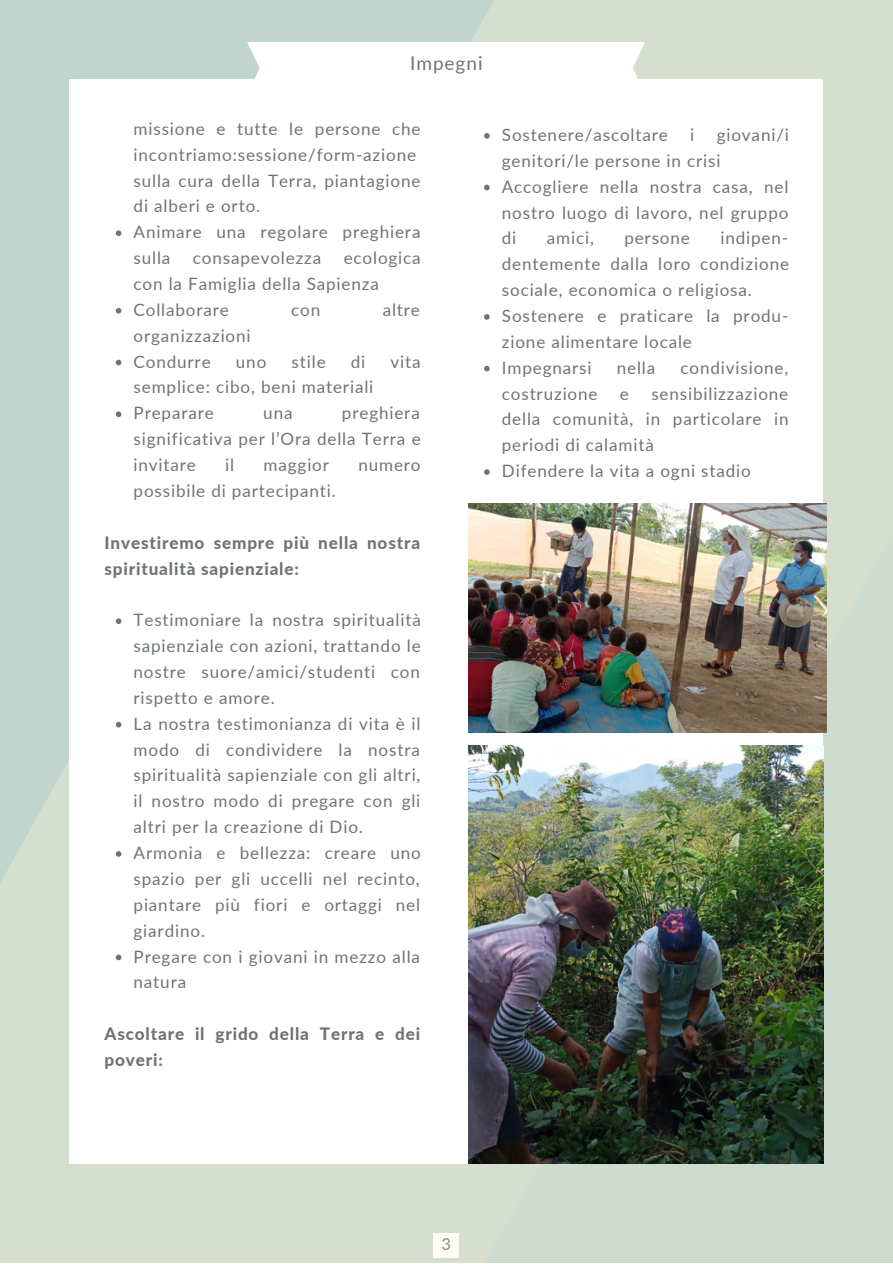
<style>
.page{position:relative;width:893px;height:1264px;background:#fff}
.page>*{position:absolute;margin:0;border:0;box-sizing:border-box;transform-origin:0 0}
.t1{font:19.05px "Lato";letter-spacing:.05em;color:#6d7573}
.t2{font:17.1px/25.8px "Lato";letter-spacing:.05em;color:#6d7573;text-align:justify}
.t3{font:800 17.1px/25.8px "Lato";letter-spacing:.05em;color:#6d7573}
.t4{font:16.5px "Lato";color:#878d8c}
</style>
<div class="page">
<div style="left:0;top:0;width:892px;height:1262px;background:#d6dfce"></div>
<svg style="left:0;top:0;width:494px;height:903px;background:#c1d5ce"></svg>
<div style="left:70px;top:79px;width:753px;height:1084px;background:#fff"></div>
<div style="left:434px;top:1233px;width:25px;height:24px;background:#fffdf1"></div>
<div style="left:247px;top:42px;width:398px;height:37px;background:#fff"></div>
<img style="left:468px;top:745px;width:355px;height:418px">
<img style="left:468px;top:504px;width:358px;height:228px">
<svg style="left:116px;top:230px;width:5px;height:6px"></svg>
<svg style="left:116px;top:308px;width:5px;height:5px"></svg>
<svg style="left:116px;top:360px;width:5px;height:5px"></svg>
<svg style="left:116px;top:411px;width:5px;height:6px"></svg>
<svg style="left:116px;top:618px;width:5px;height:6px"></svg>
<svg style="left:116px;top:721px;width:5px;height:6px"></svg>
<svg style="left:116px;top:851px;width:5px;height:5px"></svg>
<svg style="left:116px;top:954px;width:5px;height:6px"></svg>
<svg style="left:484px;top:133px;width:5px;height:6px"></svg>
<svg style="left:484px;top:185px;width:5px;height:5px"></svg>
<svg style="left:484px;top:314px;width:5px;height:6px"></svg>
<svg style="left:484px;top:366px;width:5px;height:5px"></svg>
<svg style="left:484px;top:469px;width:5px;height:6px"></svg>
<p class="t1" style="left:410px;top:51px;width:74px">Impegni</p>
<p class="t2" style="left:134px;top:115px;width:288px;text-align:left">missione e tutte le persone che incontriamo:sessione/form-azione sulla cura della Terra, piantagione di alberi e orto.</p>
<p class="t2" style="left:134px;top:219px;width:288px">Animare una regolare preghiera sulla</p>
<p class="t2" style="left:134px;top:244px;width:288px;text-indent:210px">ecologica con la Famiglia della Sapienza</p>
<p class="t2" style="left:134px;top:296px;width:97px">Collaborare</p>
<p class="t2" style="left:291px;top:296px;width:31px">con</p>
<p class="t2" style="left:382px;top:296px;width:39px">altre</p>
<p class="t2" style="left:134px;top:322px;width:119px">organizzazioni</p>
<p class="t2" style="left:134px;top:348px;width:79px">Condurre</p>
<p class="t2" style="left:236px;top:348px;width:32px">uno</p>
<p class="t2" style="left:291px;top:348px;width:36px">stile</p>
<p class="t2" style="left:351px;top:348px;width:16px">di</p>
<p class="t2" style="left:390px;top:348px;width:32px">vita</p>
<p class="t2" style="left:134px;top:374px;width:241px">semplice: cibo, beni materiali</p>
<p class="t2" style="left:134px;top:400px;width:82px">Preparare</p>
<p class="t2" style="left:263px;top:400px;width:31px">una</p>
<p class="t2" style="left:193px;top:244px;width:130px">consapevolezza</p>
<p class="t2" style="left:134px;top:400px;width:288px;text-indent:208px">preghiera significativa per l’Ora della Terra e invitare</p>
<p class="t2" style="left:225px;top:451px;width:10px">il</p>
<p class="t2" style="left:263px;top:451px;width:67px">maggior</p>
<p class="t2" style="left:358px;top:451px;width:64px">numero</p>
<p class="t2" style="left:134px;top:477px;width:204px">possibile di partecipanti.</p>
<p class="t3" style="left:104px;top:529px;width:317px">Investiremo sempre più nella nostra spiritualità sapienziale:</p>
<p class="t2" style="left:134px;top:606px;width:289px">Testimoniare la nostra spiritualità sapienziale con azioni, trattando le nostre suore/amici/studenti con rispetto e amore.</p>
<p class="t2" style="left:134px;top:710px;width:288px">La nostra testimonianza di vita è il modo di condividere la nostra spiritualità sapienziale con gli altri, il nostro modo di pregare con gli altri per la creazione di Dio.</p>
<p class="t2" style="left:134px;top:839px;width:289px">Armonia e bellezza: creare uno spazio per gli uccelli nel recinto, piantare più fiori e ortaggi nel giardino.</p>
<p class="t2" style="left:134px;top:943px;width:288px">Pregare con i giovani in mezzo alla natura</p>
<p class="t3" style="left:104px;top:1020px;width:317px">Ascoltare il grido della Terra e dei poveri:</p>
<p class="t2" style="left:502px;top:121px;width:288px;text-indent:215px">giovani/i genitori/le persone in crisi</p>
<p class="t2" style="left:502px;top:173px;width:288px">Accogliere nella nostra casa, nel nostro luogo di lavoro, nel gruppo di</p>
<p class="t2" style="left:502px;top:121px;width:167px">Sostenere/ascoltare</p>
<p class="t2" style="left:690px;top:121px;width:6px">i</p>
<p class="t2" style="left:502px;top:225px;width:289px;text-indent:218px">indipen&shy;dentemente dalla loro condizione sociale, economica o religiosa.</p>
<p class="t2" style="left:502px;top:302px;width:288px">Sostenere e praticare la produ&shy;zione alimentare locale</p>
<p class="t2" style="left:502px;top:354px;width:91px">Impegnarsi</p>
<p class="t2" style="left:616px;top:354px;width:40px">nella</p>
<p class="t2" style="left:680px;top:354px;width:109px">condivisione,</p>
<p class="t2" style="left:502px;top:380px;width:97px">costruzione</p>
<p class="t2" style="left:620px;top:380px;width:11px">e</p>
<p class="t2" style="left:547px;top:225px;width:49px">amici,</p>
<p class="t2" style="left:624px;top:225px;width:67px">persone</p>
<p class="t2" style="left:502px;top:380px;width:288px;text-indent:149px">sensibilizzazione della comunità, in particolare in periodi di calamità</p>
<p class="t2" style="left:502px;top:457px;width:250px">Difendere la vita a ogni stadio</p>
<p class="t4" style="left:441px;top:1233px;width:11px">3</p>
</div>
